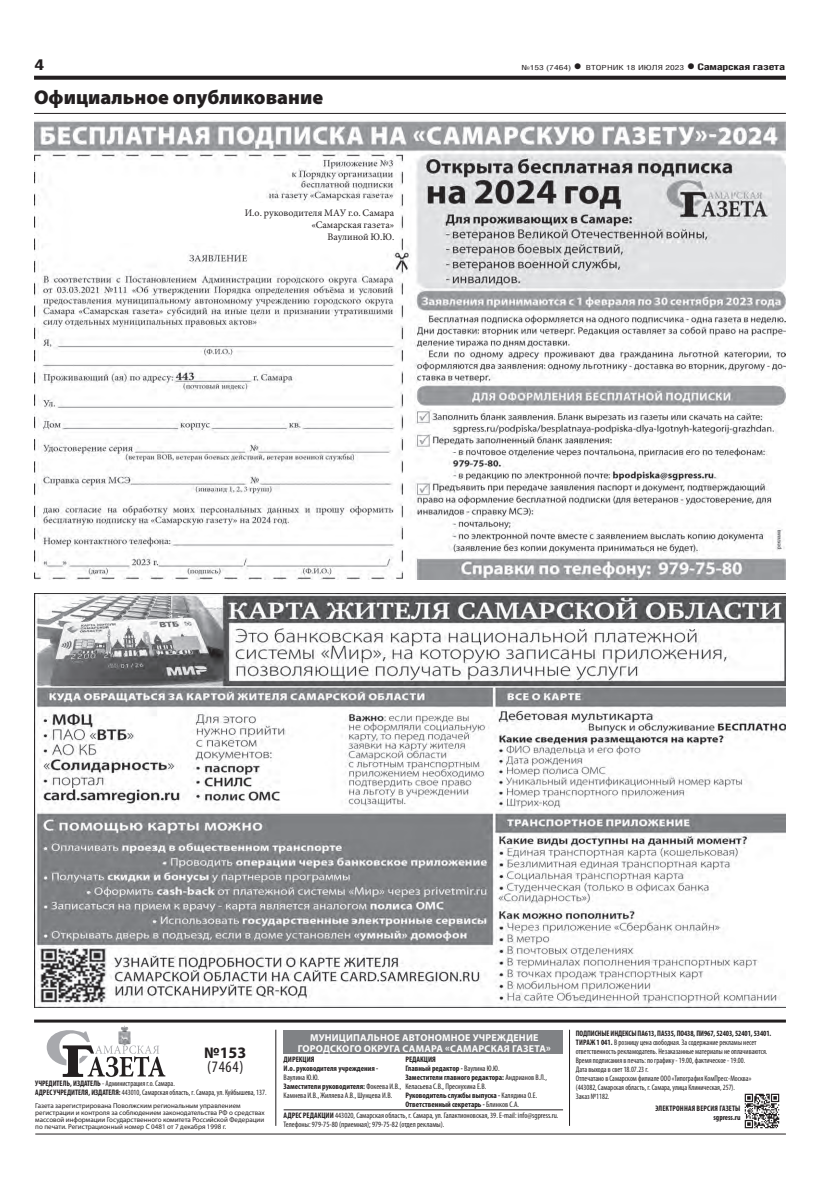
<style>
.page{position:relative;width:820px;height:1191px;background:#fff}
.page>*{position:absolute;margin:0;border:0;box-sizing:border-box;transform-origin:0 0}
.t1{font:900 20px "Myriad Pro";color:#231f20}
.t2{font:condensed 16px "Myriad Pro";color:#231f20}
.t3{font:700 16px "Myriad Pro";color:#231f20}
.t4{font:700 15px "Helios Cond";color:#231f20;scale:1.4 1}
.t5{font:700 10px/11px "Myriad Pro";letter-spacing:.02em;color:#fff;text-align:center}
.ОСНОВНОЙ__копия__7{font:10px/12px "Minion Pro";color:#231f20;text-align:right}
.t6{font:700 9px "Helios Cond";letter-spacing:-.02em;color:#231f20;scale:1.4 1}
.t7{font:condensed 8px/9px "Myriad Pro";color:#231f20;scale:.95 1}
.t8{font:condensed 8px/9px "Myriad Pro";color:#231f20}
.t9{font:700 condensed 8px/9px "Myriad Pro";color:#231f20}
.t10{font:700 condensed 8px "Myriad Pro";color:#231f20;scale:.95 1}
.t11{font:700 condensed 8px "Myriad Pro";letter-spacing:.02em;color:#231f20;scale:.95 1}
.t12{font:7px/7px "Myriad Pro";color:#231f20}
.t13{font:7px "Helios Cond";color:#231f20;scale:1.4 1}
.s1{font-weight:700;font-size:16px}
.s2{font-size:16px}
.s3{font-weight:400}
.s4{font-weight:700}
</style>
<div class="page">
<svg style="left:34px;top:76px;width:751px;height:4px;background:#322f2f"></svg>
<hr style="left:34px;top:113px;width:751px;height:1px;background:#231f20">
<hr style="left:35px;top:1133px;width:750px;height:1px;background:#231f20">
<img style="left:744px;top:1093px;width:36px;height:36px">
<hr style="left:283px;top:1109px;width:280px;height:1px;background:#231f20">
<hr style="left:275px;top:1029px;width:1px;height:96px;background:#231f20">
<hr style="left:569px;top:1029px;width:1px;height:96px;background:#231f20">
<hr style="left:34px;top:1019px;width:751px;height:3px;background:#231f20">
<div style="left:283px;top:1030px;width:279px;height:24px;background:#808285"></div>
<svg style="left:47px;top:1025px;width:118px;height:52px"></svg>
<img style="left:34px;top:121px;width:751px;height:458px">
<img style="left:34px;top:593px;width:751px;height:414px">
<div style="left:221px;top:203px;width:177px;height:44px;background:#fff"></div>
<p class="t4" style="left:34px;top:55px;width:9px">4</p>
<p class="t13" style="left:521px;top:63px;width:118px">№153 (7464) <span class="s1">•</span> ВТОРНИК 18 ИЮЛЯ 2023</p>
<p class="t6" style="left:686px;top:61px;width:72px"><span class="s2">•</span> Самарская газета</p>
<h1 class="t1" style="left:34px;top:85px;width:290px">Официальное опубликование</h1>
<p class="ОСНОВНОЙ__копия__7" style="left:245px;top:207px;width:151px">И.о. руководителя МАУ г.о. Самара «Самарская газета»<br>Ваулиной Ю.Ю.</p>
<p class="t5" style="left:298px;top:1031px;width:254px">МУНИЦИПАЛЬНОЕ АВТОНОМНОЕ УЧРЕЖДЕНИЕ<br>ГОРОДСКОГО ОКРУГА САМАРА «САМАРСКАЯ ГАЗЕТА»</p>
<p class="t3" style="left:204px;top:1042px;width:44px">№153</p>
<p class="t2" style="left:207px;top:1057px;width:38px">(7464)</p>
<p class="t9" style="left:283px;top:1054px;width:32px">ДИРЕКЦИЯ</p>
<p class="t9" style="left:283px;top:1063px;width:96px">И.о. руководителя учреждения -<br><span class="s3">Ваулина Ю.Ю.</span></p>
<p class="t8" style="left:283px;top:1081px;width:119px"><span class="s4">Заместители руководителя:</span> Фокеева И.В.,<br>Камнева И.В., Жиляева А.В., Шунцева И.В.</p>
<p class="t9" style="left:405px;top:1054px;width:32px">РЕДАКЦИЯ</p>
<p class="t9" style="left:405px;top:1063px;width:96px">Главный редактор - <span class="s3">Ваулина Ю.Ю.</span></p>
<p class="t8" style="left:405px;top:1072px;width:143px"><span class="s4">Заместители главного редактора:</span> Андрианов В.Л.,<br>Келасьева С.В., Преснухина Е.В.</p>
<p class="t9" style="left:405px;top:1090px;width:133px">Руководитель службы выпуска - <span class="s3">Калядина О.Е.</span></p>
<p class="t9" style="left:405px;top:1099px;width:115px">Ответственный секретарь - <span class="s3">Блинков С.А.</span></p>
<p class="t7" style="left:35px;top:1079px;width:148px"><span class="s4">УЧРЕДИТЕЛЬ, ИЗДАТЕЛЬ</span> - Администрация г.о. Самара.</p>
<p class="t7" style="left:35px;top:1088px;width:245px"><span class="s4">АДРЕС УЧРЕДИТЕЛЯ, ИЗДАТЕЛЯ:</span> 443010, Самарская область, г. Самара, ул. Куйбышева, 137.</p>
<p class="t12" style="left:35px;top:1102px;width:231px">Газета зарегистрирована Поволжским региональным управлением регистрации и контроля за соблюдением законодательства РФ о средствах массовой информации Государственного комитета Российской Федерации по печати. Регистрационный номер С 0481 от 7 декабря 1998 г.</p>
<p class="t8" style="left:283px;top:1111px;width:276px"><span class="s4">АДРЕС РЕДАКЦИИ</span> 443020, Самарская область, г. Самара, ул. Галактионовская, 39. E-mail: info@sgpress.ru.</p>
<p class="t8" style="left:283px;top:1120px;width:162px">Телефоны: 979-75-80 (приемная); 979-75-82 (отдел рекламы).</p>
<p class="t10" style="left:575px;top:1028px;width:207px">ПОДПИСНЫЕ ИНДЕКСЫ ПА613, ПА535, ПО438, ПИ967, 52403, 52401, 53401.</p>
<p class="t7" style="left:575px;top:1037px;width:203px"><span class="s4">ТИРАЖ 1 041.</span> В розницу цена свободная. За содержание рекламы несет ответственность рекламодатель. Незаказанные материалы не оплачиваются.</p>
<p class="t7" style="left:575px;top:1055px;width:180px">Время подписания в печать: по графику - 19.00, фактическое - 19.00.</p>
<p class="t7" style="left:575px;top:1064px;width:78px">Дата выхода в свет 18.07.23 г.</p>
<p class="t7" style="left:575px;top:1073px;width:186px">Отпечатано в Самарском филиале ООО «Типография КомПресс-Москва»</p>
<p class="t7" style="left:575px;top:1082px;width:169px">(443082, Самарская область, г. Самара, улица Клиническая, 257).<br>Заказ №1182.</p>
<p class="t11" style="left:655px;top:1103px;width:91px">ЭЛЕКТРОННАЯ ВЕРСИЯ ГАЗЕТЫ</p>
<p class="t10" style="left:713px;top:1112px;width:30px">sgpress.ru</p>
</div>
